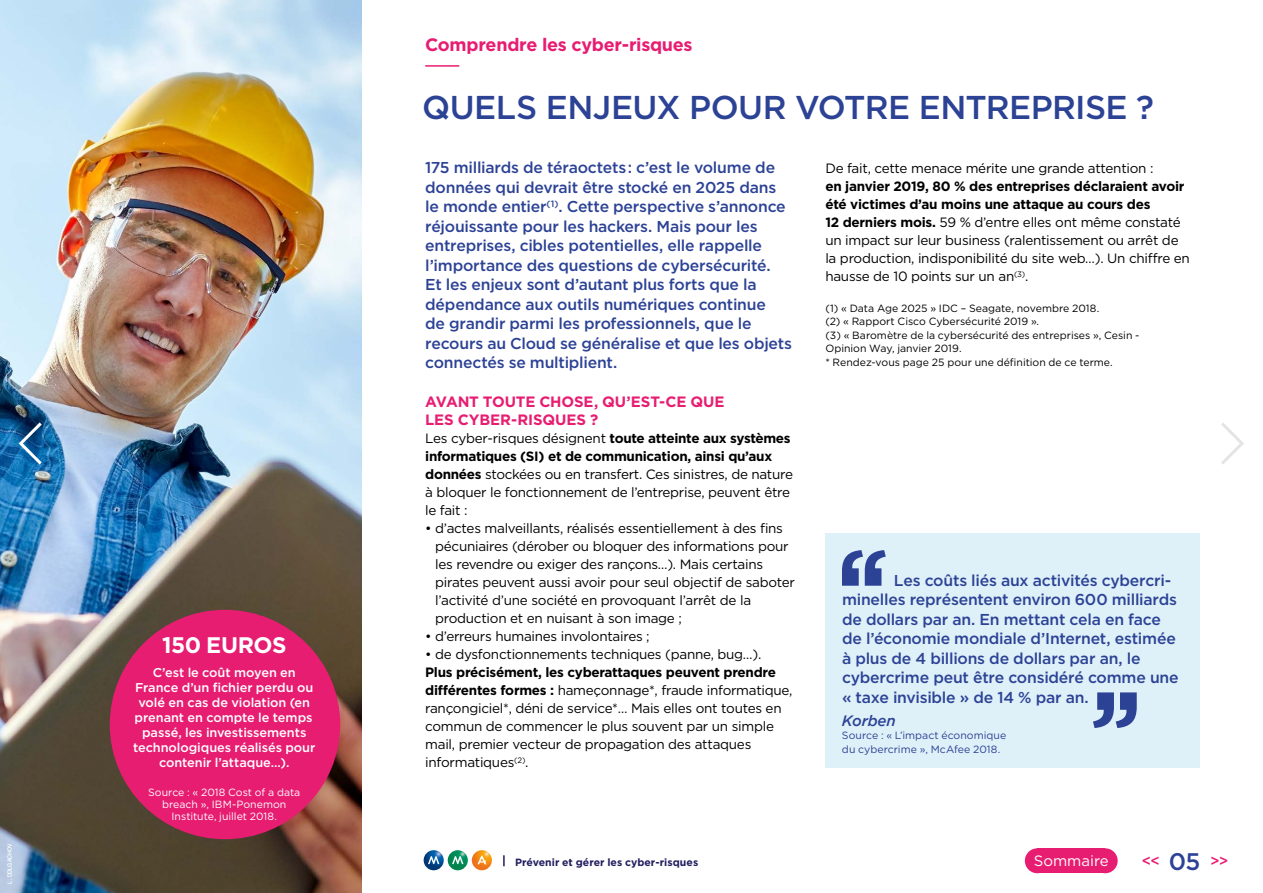
<style>
.page{position:relative;width:1263px;height:893px;background:#fff}
.page>*{position:absolute;margin:0;border:0;box-sizing:border-box;transform-origin:0 0}
.t1{font:500 33px "Gotham";letter-spacing:-.02em;color:#2c4295}
.t2{font:700 22.5px "Gotham";letter-spacing:-.02em;color:#fff}
.t3{font:700 18px "Gotham";letter-spacing:-.015em;color:#e71d72}
.t4{font:500 15.75px/19.5px "Gotham";letter-spacing:-.015em;color:#2c4295}
.t5{font:700 15px/18px "Gotham";letter-spacing:-.01em;color:#e71d72}
.t6{font:15px "Gotham";color:#fff}
.t7{font:500 15px "Gotham";color:#e71d72}
.t8{font:italic 500 15px "Gotham";letter-spacing:-.01em;color:#2c4295}
.t9{font:13.5px/18px "Gotham";letter-spacing:-.02em;color:#000}
.t10{font:500 12.75px/15px "Gotham";letter-spacing:-.005em;color:#fff;text-align:center}
.t11{font:10.5px/13.5px "Gotham";color:#000}
.t12{font:10.5px/12px "Gotham";color:#fff;text-align:center}
.t13{font:10.5px/13.5px "Gotham";letter-spacing:.005em;color:#2c4295}
.t14{font:700 10.5px "Gotham";letter-spacing:.005em;color:#211e5f}
.t15{font:500 6px "Helvetica Neue LT Std";letter-spacing:-.01em;color:#fff;scale:.9 1}
.s1{font-weight:700}
.s2{font-size:24px;color:#2c4295}
</style>
<div class="page">
<div style="left:1037px;top:848px;width:68px;height:25px;background:#e71d72"></div>
<div style="left:1025px;top:848px;width:25px;height:25px;background:#e71d72;border-radius:50%"></div>
<div style="left:1093px;top:848px;width:25px;height:25px;background:#e71d72;border-radius:50%"></div>
<svg style="left:503px;top:855px;width:2px;height:11px"></svg>
<svg style="left:424px;top:850px;width:20px;height:20px"></svg>
<svg style="left:428px;top:856px;width:11px;height:8px"></svg>
<svg style="left:448px;top:850px;width:20px;height:20px"></svg>
<svg style="left:452px;top:856px;width:11px;height:8px"></svg>
<svg style="left:472px;top:850px;width:20px;height:20px"></svg>
<svg style="left:477px;top:856px;width:9px;height:8px"></svg>
<img style="left:0;top:0;width:361px;height:893px">
<svg style="left:1221px;top:423px;width:23px;height:41px"></svg>
<svg style="left:16px;top:419px;width:29px;height:49px"></svg>
<hr style="left:425px;top:65px;width:34px;height:2px;background:#e71d72">
<div style="left:110px;top:610px;width:230px;height:229px;background:#e71d72;border-radius:50%"></div>
<div style="left:825px;top:533px;width:374px;height:234px;background:#def0f8"></div>
<svg style="left:842px;top:550px;width:44px;height:36px"></svg>
<svg style="left:1093px;top:692px;width:44px;height:36px"></svg>
<p class="t15" style="left:6px;top:883px;width:46px;rotate:-90deg">L. DOLGACHOV</p>
<h2 class="t2" style="left:162px;top:630px;width:126px">150 EUROS</h2>
<p class="t10" style="left:133px;top:664px;width:184px">C’est le coût moyen en<br>France d’un fichier perdu ou volé en cas de violation (en prenant en compte le temps passé, les investissements technologiques réalisés pour contenir l’attaque…).</p>
<p class="t12" style="left:148px;top:786px;width:154px">Source : « 2018 Cost of a data breach », IBM-Ponemon<br>Institute, juillet 2018.</p>
<h3 class="t3" style="left:425px;top:32px;width:269px">Comprendre les cyber-risques</h3>
<h1 class="t1" style="left:422px;top:85px;width:733px">QUELS ENJEUX POUR VOTRE ENTREPRISE ?</h1>
<p class="t4" style="left:425px;top:158px;width:368px">175 milliards de téraoctets : c’est le volume de données qui devrait être stocké en 2025 dans le monde entier<sup>(1)</sup>. Cette perspective s’annonce réjouissante pour les hackers. Mais pour les entreprises, cibles potentielles, elle rappelle l’importance des questions de cybersécurité.<br>Et les enjeux sont d’autant plus forts que la dépendance aux outils numériques continue<br>de grandir parmi les professionnels, que le recours au Cloud se généralise et que les objets connectés se multiplient.</p>
<p class="t5" style="left:425px;top:393px;width:301px">AVANT TOUTE CHOSE, QU’EST-CE QUE<br>LES CYBER-RISQUES ?</p>
<p class="t9" style="left:425px;top:429px;width:369px">Les cyber-risques désignent <span class="s1">toute atteinte aux systèmes informatiques (SI) et de communication, ainsi qu’aux données</span> stockées ou en transfert. Ces sinistres, de nature à bloquer le fonctionnement de l’entreprise, peuvent être le fait :</p>
<p class="t9" style="left:435px;top:519px;width:361px;text-indent:-10px">• d’actes malveillants, réalisés essentiellement à des fins pécuniaires (dérober ou bloquer des informations pour les revendre ou exiger des rançons…). Mais certains pirates peuvent aussi avoir pour seul objectif de saboter l’activité d’une société en provoquant l’arrêt de la production et en nuisant à son image ;</p>
<p class="t9" style="left:425px;top:627px;width:226px">• d’erreurs humaines involontaires ;</p>
<p class="t9" style="left:425px;top:645px;width:338px">• de dysfonctionnements techniques (panne, bug…).</p>
<p class="t9" style="left:425px;top:663px;width:369px"><span class="s1">Plus précisément, les cyberattaques peuvent prendre différentes formes :</span> hameçonnage*, fraude informatique, rançongiciel*, déni de service*… Mais elles ont toutes en commun de commencer le plus souvent par un simple mail, premier vecteur de propagation des attaques informatiques<sup>(2)</sup>.</p>
<p class="t9" style="left:825px;top:159px;width:330px">De fait, cette menace mérite une grande attention :</p>
<p class="t9" style="left:825px;top:177px;width:366px"><span class="s1">en janvier 2019, 80 % des entreprises déclaraient avoir été victimes d’au moins une attaque au cours des<br>12 derniers mois.</span> 59 % d’entre elles ont même constaté un impact sur leur business (ralentissement ou arrêt de la production, indisponibilité du site web…). Un chiffre en hausse de 10 points sur un an<sup>(3)</sup>.</p>
<p class="t11" style="left:825px;top:301px;width:316px">(1) « Data Age 2025 » IDC – Seagate, novembre 2018.<br>(2) « Rapport Cisco Cybersécurité 2019 ».<br>(3) « Baromètre de la cybersécurité des entreprises », Cesin - Opinion Way, janvier 2019.<br>* Rendez-vous page 25 pour une définition de ce terme.</p>
<p class="t4" style="left:842px;top:570px;width:338px;text-indent:52px">Les coûts liés aux activités cybercri&shy;minelles représentent environ 600 milliards de dollars par an. En mettant cela en face de l’économie mondiale d’Internet, estimée à plus de 4 billions de dollars par an, le cybercrime peut être considéré comme une « taxe invisible » de 14 % par an.</p>
<p class="t8" style="left:842px;top:712px;width:55px">Korben</p>
<p class="t13" style="left:842px;top:729px;width:166px">Source : « L’impact économique du cybercrime », McAfee 2018.</p>
<p class="t14" style="left:515px;top:855px;width:185px">Prévenir et gérer les cyber-risques</p>
<p class="t6" style="left:1034px;top:851px;width:76px">Sommaire</p>
<p class="t7" style="left:1142px;top:851px;width:88px">&lt;&lt; <span class="s2">05</span> &gt;&gt;</p>
</div>
